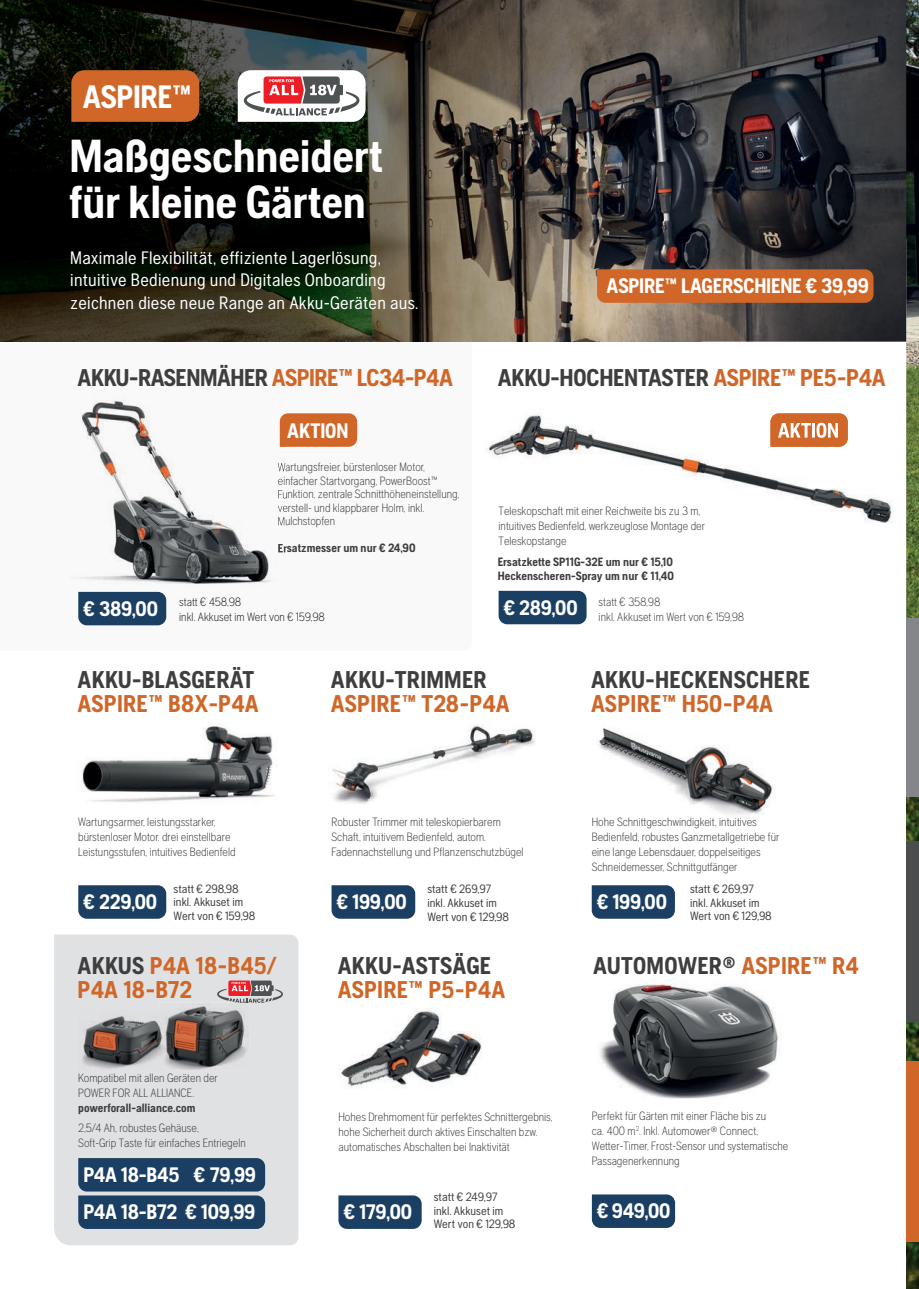
<style>
.page{position:relative;width:919px;height:1289px;background:#fff}
.page>*{position:absolute;margin:0;border:0;box-sizing:border-box;transform-origin:0 0}
.t1{font:700 46.2px/46.2px "Husqvarna Gothic";letter-spacing:-.01em;color:#fff}
.t2{font:700 32.25px "Husqvarna Gothic";letter-spacing:-.01em;color:#fff}
.t3{font:700 24.15px "Husqvarna Gothic";color:#3e3e3f}
.t4{font:700 24.15px/24px "Husqvarna Gothic";letter-spacing:.01em;color:#d06728}
.t5{font:700 24.15px "Husqvarna Gothic";letter-spacing:-.02em;color:#3e3e3f}
.t6{font:700 20.85px/37.3px "Husqvarna Gothic";letter-spacing:-.01em;color:#fff}
.t7{font:18px/22.5px "Husqvarna Gothic";letter-spacing:.015em;color:#fff}
.t8{font:300 12px/15px "Husqvarna Gothic";color:#3e3e3f}
.t9{font:12px/13.5px "Husqvarna Gothic";color:#3e3e3f}
.t10{font:700 12px/13.5px "Husqvarna Gothic";color:#3e3e3f}
.t11{font:300 12px/15px "Husqvarna Gothic";color:#231f20}
.s1{color:#d06728}
.s2{color:#3e3e3f}
</style>
<div class="page">
<div style="left:286px;top:463px;width:139px;height:10px;background:#f9f9f9"></div>
<div style="left:286px;top:476px;width:151px;height:11px;background:#f9f9f9"></div>
<div style="left:286px;top:490px;width:173px;height:11px;background:#f9f9f9"></div>
<div style="left:286px;top:503px;width:138px;height:11px;background:#f9f9f9"></div>
<div style="left:286px;top:517px;width:48px;height:10px;background:#f9f9f9"></div>
<div style="left:286px;top:544px;width:129px;height:9px;background:#f9f9f9"></div>
<img style="left:906px;top:0;width:12px;height:1288px">
<img style="left:701px;top:0;width:205px;height:342px">
<img style="left:0;top:0;width:701px;height:342px">
<div style="left:54px;top:934px;width:244px;height:311px;background:#e0e1e3"></div>
<img style="left:597px;top:728px;width:177px;height:87px">
<div style="left:78px;top:592px;width:88px;height:33px;background:#1b3e63"></div>
<svg style="left:286px;top:413px;width:71px;height:34px;background:#d16b2d"></svg>
<div style="left:71px;top:70px;width:128px;height:52px;background:#d06728"></div>
<div style="left:597px;top:269px;width:276px;height:34px;background:#d06728"></div>
<div style="left:331px;top:885px;width:84px;height:33px;background:#1b3e63"></div>
<div style="left:591px;top:885px;width:84px;height:33px;background:#1b3e63"></div>
<svg style="left:78px;top:1158px;width:187px;height:70px;background:#27486b"></svg>
<img style="left:486px;top:413px;width:407px;height:110px">
<img style="left:770px;top:413px;width:77px;height:34px">
<img style="left:778px;top:423px;width:59px;height:15px">
<div style="left:498px;top:591px;width:88px;height:33px;background:#1b3e63"></div>
<img style="left:599px;top:978px;width:182px;height:121px">
<div style="left:592px;top:1194px;width:83px;height:33px;background:#1b3e63"></div>
<div style="left:338px;top:1195px;width:83px;height:33px;background:#1b3e63"></div>
<img style="left:338px;top:1008px;width:144px;height:80px">
<img style="left:332px;top:724px;width:204px;height:80px">
<div style="left:78px;top:885px;width:88px;height:33px;background:#1b3e63"></div>
<img style="left:81px;top:725px;width:193px;height:77px">
<img style="left:158px;top:1002px;width:91px;height:68px">
<img style="left:78px;top:1010px;width:91px;height:60px">
<img style="left:70px;top:395px;width:210px;height:192px">
<img style="left:280px;top:413px;width:6px;height:34px">
<svg style="left:278px;top:463px;width:8px;height:64px"></svg>
<svg style="left:278px;top:544px;width:8px;height:9px"></svg>
<svg style="left:217px;top:980px;width:66px;height:22px"></svg>
<svg style="left:238px;top:70px;width:127px;height:52px"></svg>
<div style="left:906px;top:618px;width:12px;height:178px;background:#848689"></div>
<div style="left:906px;top:841px;width:12px;height:181px;background:#4b4c4d"></div>
<div style="left:906px;top:1060px;width:12px;height:181px;background:#d06728"></div>
<h2 class="t2" style="left:83px;top:78px;width:110px">ASPIRE™</h2>
<h1 class="t1" style="left:70px;top:132px;width:315px">Maßgeschneidert für kleine Gärten</h1>
<h3 class="t7" style="left:70px;top:246px;width:349px">Maximale Flexibilität, effiziente Lagerlösung, intuitive Bedienung und Digitales Onboarding zeichnen diese neue Range an Akku-Geräten aus.</h3>
<h3 class="t5" style="left:78px;top:364px;width:377px">AKKU-RASENMÄHER <span class="s1">ASPIRE™ LC34-P4A</span></h3>
<h3 class="t6" style="left:287px;top:411px;width:63px">AKTION</h3>
<h3 class="t6" style="left:84px;top:589px;width:76px">€ 389,00</h3>
<p class="t8" style="left:277px;top:460px;width:183px;line-height:13.5px">Wartungsfreier, bürstenloser Motor, einfacher Startvorgang, PowerBoost™ Funktion, zentrale Schnitthöheneinstellung, verstell- und klappbarer Holm, inkl.<br>Mulchstopfen</p>
<p class="t10" style="left:277px;top:541px;width:139px">Ersatzmesser um nur € 24,90</p>
<p class="t11" style="left:179px;top:594px;width:147px">statt € 458,98<br>inkl. Akkuset im Wert von € 159,98</p>
<h3 class="t6" style="left:606px;top:267px;width:263px">ASPIRE™ LAGERSCHIENE € 39,99</h3>
<h3 class="t3" style="left:498px;top:364px;width:389px">AKKU-HOCHENTASTER <span class="s1">ASPIRE™ PE5-P4A</span></h3>
<p class="t8" style="left:498px;top:503px;width:208px">Teleskopschaft mit einer Reichweite bis zu 3 m, intuitives Bedienfeld, werkzeuglose Montage der<br>Teleskopstange</p>
<p class="t10" style="left:497px;top:555px;width:178px">Ersatzkette SP11G-32E um nur € 15,10<br>Heckenscheren-Spray um nur € 11,40</p>
<h3 class="t6" style="left:504px;top:588px;width:75px">€ 289,00</h3>
<p class="t8" style="left:598px;top:594px;width:147px">statt € 358,98<br>inkl. Akkuset im Wert von € 159,98</p>
<h3 class="t3" style="left:78px;top:666px;width:178px">AKKU-BLASGERÄT</h3>
<h3 class="t4" style="left:78px;top:691px;width:183px">ASPIRE™ B8X-P4A</h3>
<p class="t8" style="left:78px;top:814px;width:159px">Wartungsarmer, leistungsstarker, bürstenloser Motor. drei einstellbare<br>Leistungsstufen, intuitives Bedienfeld</p>
<h3 class="t6" style="left:84px;top:883px;width:75px">€ 229,00</h3>
<p class="t9" style="left:174px;top:881px;width:83px">statt € 298,98 inkl. Akkuset im<br>Wert von € 159,98</p>
<h3 class="t4" style="left:78px;top:953px;width:201px"><span class="s2">AKKUS</span> P4A 18-B45/<br>P4A 18-B72</h3>
<p class="t8" style="left:78px;top:1070px;width:141px">Kompatibel mit allen Geräten der<br>POWER FOR ALL ALLIANCE.</p>
<p class="t10" style="left:78px;top:1101px;width:119px">powerforall-alliance.com</p>
<p class="t8" style="left:78px;top:1119px;width:169px">2,5/4 Ah, robustes Gehäuse,<br>Soft-Grip Taste für einfaches Entriegeln</p>
<h3 class="t6" style="left:84px;top:1155px;width:174px">P4A 18-B45 € 79,99<br>P4A 18-B72 € 109,99</h3>
<h3 class="t3" style="left:331px;top:665px;width:157px">AKKU-TRIMMER</h3>
<h3 class="t4" style="left:331px;top:691px;width:180px">ASPIRE™ T28-P4A</h3>
<p class="t8" style="left:331px;top:814px;width:193px">Robuster Trimmer mit teleskopierbarem<br>Schaft, intuitivem Bedienfeld, autom.<br>Fadennachstellung und Pflanzenschutzbügel</p>
<h3 class="t3" style="left:591px;top:665px;width:220px">AKKU-HECKENSCHERE</h3>
<h3 class="t4" style="left:591px;top:691px;width:183px">ASPIRE™ H50-P4A</h3>
<p class="t8" style="left:591px;top:814px;width:189px">Hohe Schnittgeschwindigkeit, intuitives Bedienfeld, robustes Ganzmetallgetriebe für eine lange Lebensdauer, doppelseitiges Schneidemesser, Schnittgutfänger</p>
<p class="t9" style="left:427px;top:882px;width:83px">statt € 269,97 inkl. Akkuset im<br>Wert von € 129,98</p>
<h3 class="t6" style="left:337px;top:883px;width:71px">€ 199,00</h3>
<h3 class="t6" style="left:597px;top:883px;width:71px">€ 199,00</h3>
<p class="t9" style="left:690px;top:882px;width:83px">statt € 269,97 inkl. Akkuset im<br>Wert von € 129,98</p>
<h3 class="t3" style="left:338px;top:951px;width:155px">AKKU-ASTSÄGE</h3>
<h3 class="t4" style="left:338px;top:977px;width:169px">ASPIRE™ P5-P4A</h3>
<h3 class="t3" style="left:593px;top:951px;width:267px">AUTOMOWER® <span class="s1">ASPIRE™ R4</span></h3>
<p class="t8" style="left:338px;top:1108px;width:216px">Hohes Drehmoment für perfektes Schnittergebnis, hohe Sicherheit durch aktives Einschalten bzw. automatisches Abschalten bei Inaktivität</p>
<h3 class="t6" style="left:344px;top:1193px;width:70px">€ 179,00</h3>
<p class="t9" style="left:434px;top:1190px;width:83px">statt € 249,97 inkl. Akkuset im<br>Wert von € 129,98</p>
<p class="t8" style="left:592px;top:1107px;width:198px">Perfekt für Gärten mit einer Fläche bis zu<br>ca. 400 m<sup>2</sup>. Inkl. Automower® Connect, Wetter-Timer, Frost-Sensor und systematische Passagenerkennung</p>
<h3 class="t6" style="left:597px;top:1192px;width:75px">€ 949,00</h3>
</div>
